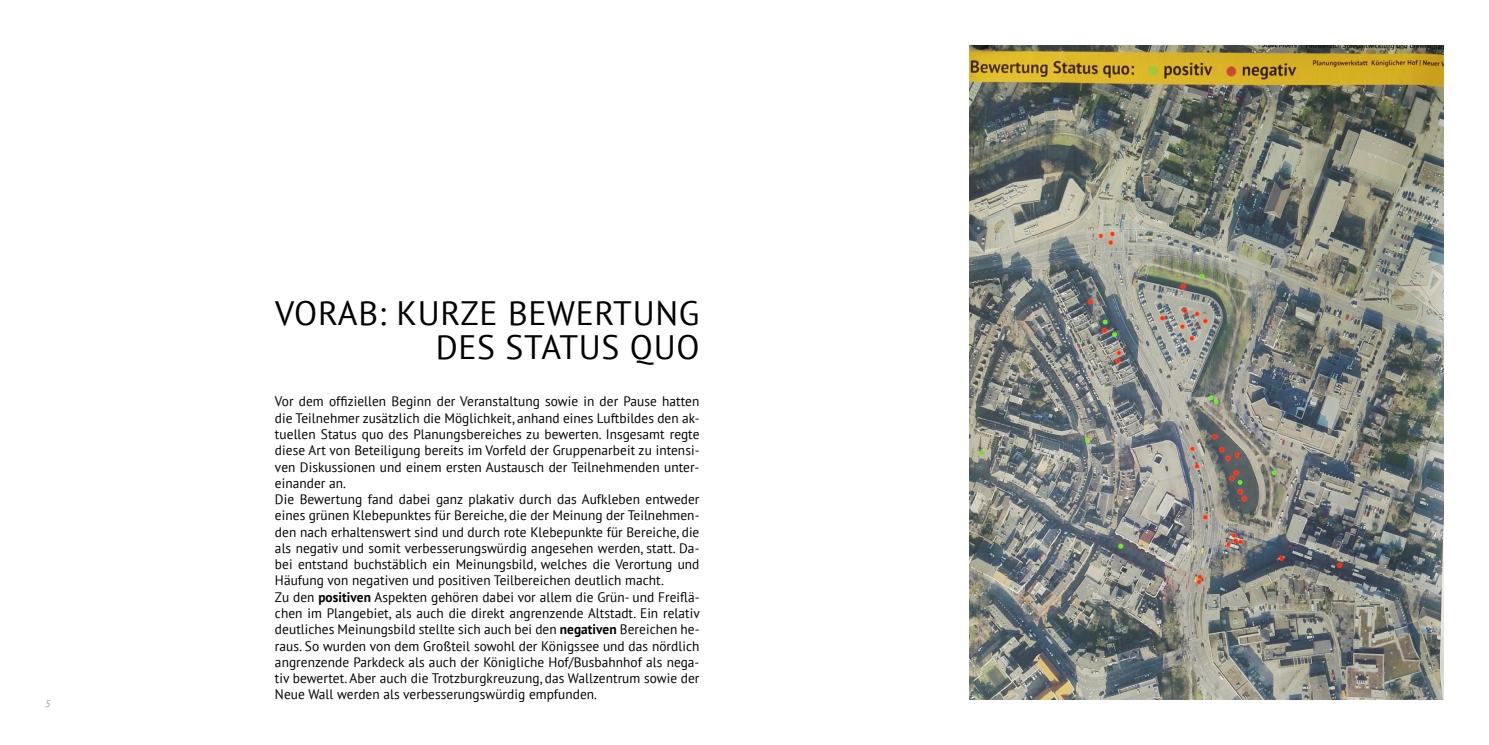
<style>
.page{position:relative;width:1489px;height:745px;background:#fff}
.page>*{position:absolute;margin:0;border:0;box-sizing:border-box;transform-origin:0 0}
.t1{font:33.75px/33.8px "PT Sans";letter-spacing:.02em;color:#000;text-align:right}
.t2{font:13.75px/16.2px "PT Sans";letter-spacing:.005em;color:#000}
.t3{font:italic 10px "PT Sans";color:#97999c}
.s1{font-weight:700}
</style>
<div class="page">
<img style="left:969px;top:45px;width:474px;height:654px">
<p class="t3" style="left:45px;top:697px;width:7px">5</p>
<h1 class="t1" style="left:275px;top:295px;width:425px">VORAB: KURZE BEWERTUNG<br>DES STATUS QUO</h1>
<p class="t2" style="left:275px;top:393px;width:426px">Vor dem offiziellen Beginn der Veranstaltung sowie in der Pause hatten die Teilnehmer zusätzlich die Möglichkeit, anhand eines Luftbildes den ak&shy;tuellen Status quo des Planungsbereiches zu bewerten. Insgesamt regte diese Art von Beteiligung bereits im Vorfeld der Gruppenarbeit zu intensi&shy;ven Diskussionen und einem ersten Austausch der Teilnehmenden unter&shy;einander an.<br>Die Bewertung fand dabei ganz plakativ durch das Aufkleben entweder eines grünen Klebepunktes für Bereiche, die der Meinung der Teilnehmen&shy;den nach erhaltenswert sind und durch rote Klebepunkte für Bereiche, die als negativ und somit verbesserungswürdig angesehen werden, statt. Da&shy;bei entstand buchstäblich ein Meinungsbild, welches die Verortung und Häufung von negativen und positiven Teilbereichen deutlich macht.<br>Zu den <span class="s1">positiven</span> Aspekten gehören dabei vor allem die Grün- und Freiflä&shy;chen im Plangebiet, als auch die direkt angrenzende Altstadt. Ein relativ deutliches Meinungsbild stellte sich auch bei den <span class="s1">negativen</span> Bereichen he&shy;raus. So wurden von dem Großteil sowohl der Königssee und das nördlich angrenzende Parkdeck als auch der Königliche Hof/Busbahnhof als nega&shy;tiv bewertet. Aber auch die Trotzburgkreuzung, das Wallzentrum sowie der Neue Wall werden als verbesserungswürdig empfunden.</p>
</div>
